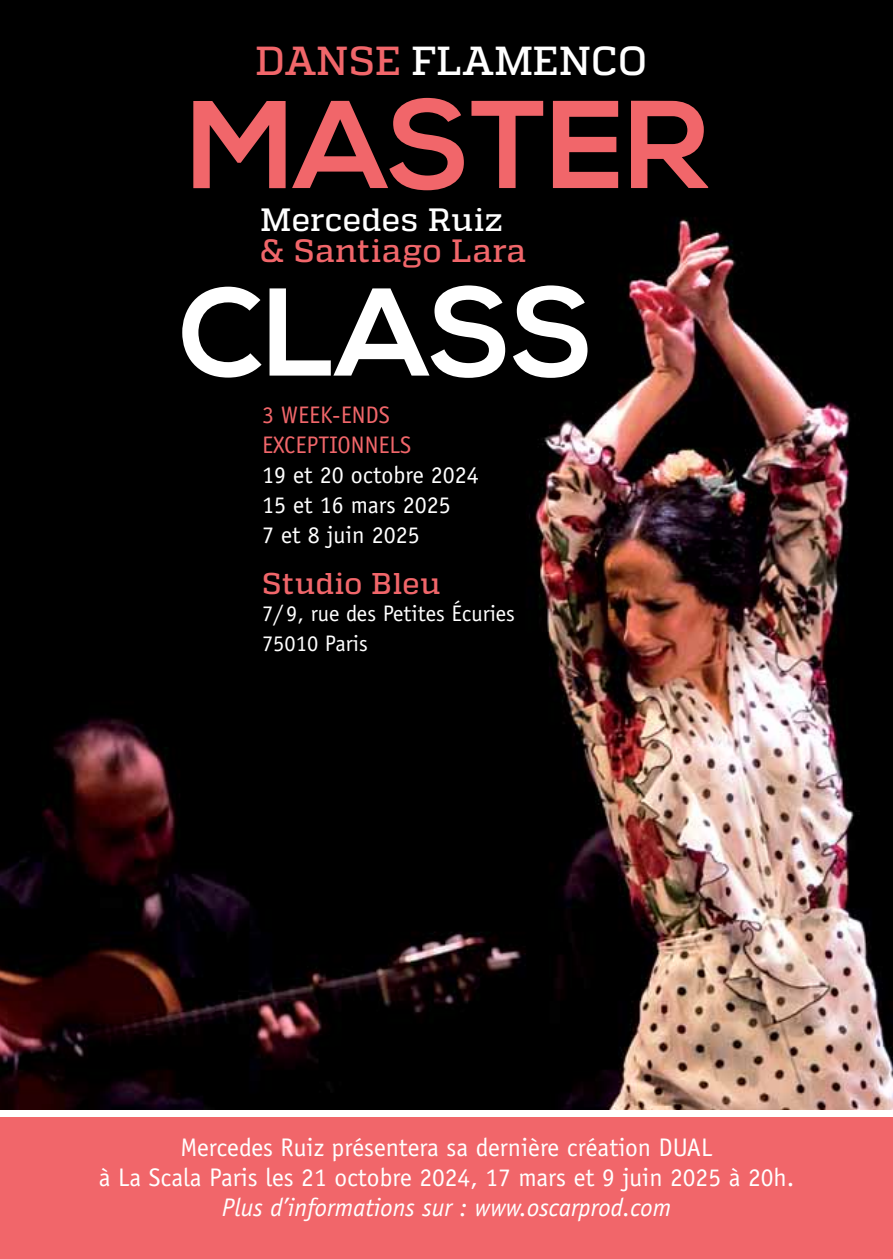
<style>
.page{position:relative;width:893px;height:1259px;background:#fff}
.page>*{position:absolute;margin:0;border:0;box-sizing:border-box;transform-origin:0 0}
.t1{font:700 124.5px "Nexa";color:#f1666a}
.t2{font:700 124.5px "Nexa";color:#fff}
.t3{font:500 40.5px "Quadon";color:#fff}
.t4{font:500 32.4px "Quadon";letter-spacing:.015em;color:#f1666a}
.t5{font:500 32.4px "Quadon";letter-spacing:.02em;color:#fff}
.t6{font:500 30px "Quadon";letter-spacing:.02em;color:#f1666a}
.t7{font:25.5px/30px "Officina Sans";color:#fff;text-align:center}
.t8{font:italic 25.5px "Officina Sans";color:#fff}
.t9{font:24px/30px "Officina Sans";color:#fff}
.t10{font:24px/30px "Officina Sans";color:#f1666a}
.t11{font:22.5px/30px "Officina Sans";color:#fff}
.s1{color:#f1666a}
</style>
<div class="page">
<img style="left:0;top:199px;width:893px;height:910px">
<div style="left:0;top:1117px;width:893px;height:142px;background:#f1666a"></div>
<div style="left:0;top:0;width:893px;height:199px;background:#000"></div>
<h2 class="t3" style="left:255px;top:37px;width:393px"><span class="s1">danse</span> flamenco</h2>
<h1 class="t1" style="left:187px;top:73px;width:523px">MASTER</h1>
<p class="t5" style="left:260px;top:201px;width:244px">Mercedes Ruiz</p>
<p class="t4" style="left:260px;top:232px;width:267px">&amp; Santiago Lara</p>
<h1 class="t2" style="left:179px;top:261px;width:417px">CLASS</h1>
<p class="t10" style="left:262px;top:399px;width:151px">3 WEEK-ENDS<br>EXCEPTIONNELS</p>
<p class="t9" style="left:262px;top:459px;width:218px">19 et 20 octobre 2024<br>15 et 16 mars 2025<br>7 et 8 juin 2025</p>
<p class="t6" style="left:262px;top:566px;width:180px">Studio Bleu</p>
<p class="t11" style="left:262px;top:598px;width:254px">7/ 9, rue des Petites Écuries<br>75010 Paris</p>
<p class="t7" style="left:99px;top:1132px;width:697px">Mercedes Ruiz présentera sa dernière création DUAL<br>à La Scala Paris les 21 octobre 2024, 17 mars et 9 juin 2025 à 20h.</p>
<p class="t8" style="left:222px;top:1192px;width:451px">Plus d’informations sur : www.oscarprod.com</p>
</div>
